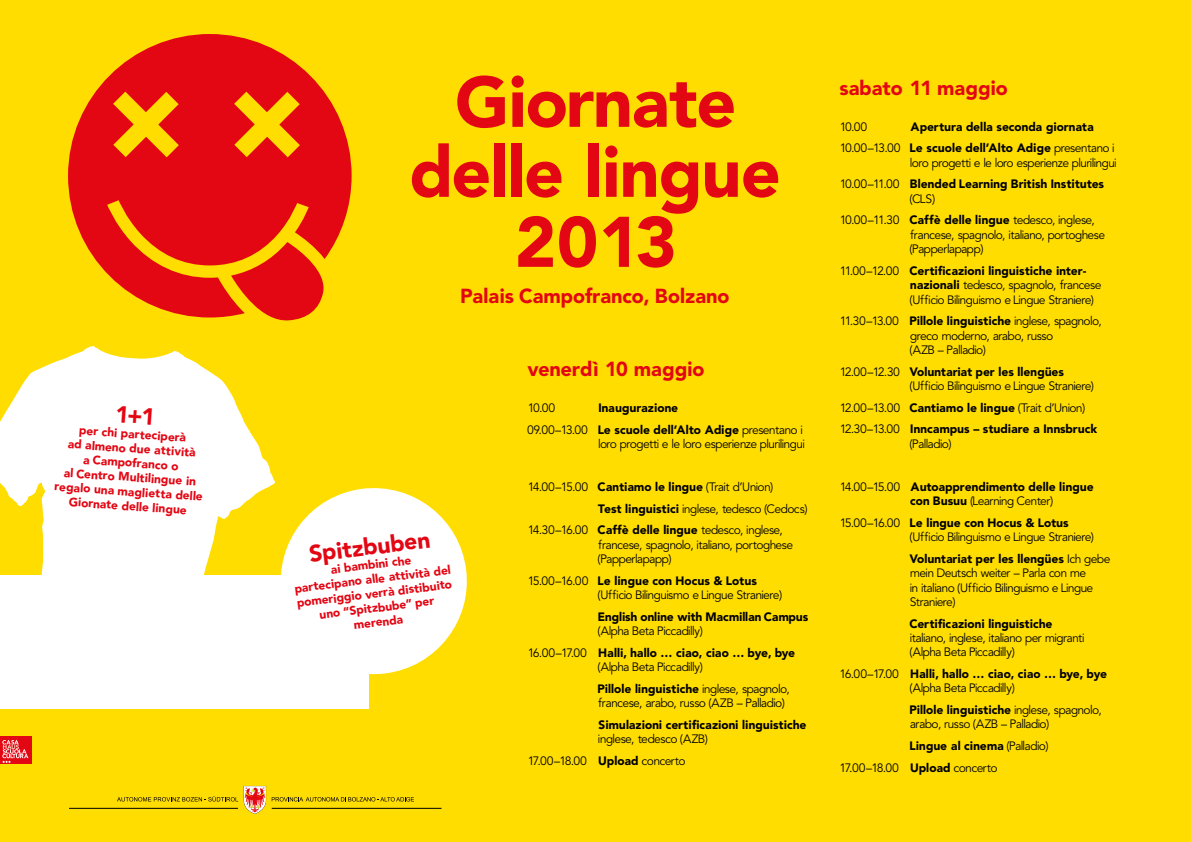
<style>
.page{position:relative;width:1191px;height:842px;background:#fd0}
.page>*{position:absolute;margin:0;border:0;box-sizing:border-box;transform-origin:0 0}
.t1{font:70px/70px "Expo Black SSK";letter-spacing:-.02em;color:#e30613;text-align:center}
.t2{font:23px "Expo Black SSK";color:#e30613}
.t3{font:20px "Expo Black SSK";letter-spacing:-.005em;color:#e30613}
.t4{font:12px/14.4px "Expo Book SSK";color:#000}
.t5{font:12px "Expo Black SSK";color:#000}
.t6{font:12px/14.4px "Expo Black SSK";color:#e30613;text-align:center}
.s1{font-family:"Expo Black SSK"}
.s2{font-family:"Expo Book SSK"}
</style>
<div class="page">
<div style="left:0;top:575px;width:369px;height:133px;background:#fff"></div>
<svg style="left:0;top:346px;width:275px;height:229px;fill:#fff"></svg>
<svg style="left:275px;top:482px;width:192px;height:193px"></svg>
<svg style="left:117px;top:796px;width:121px;height:5px"></svg>
<svg style="left:272px;top:797px;width:142px;height:4px"></svg>
<hr style="left:69px;top:808px;width:169px;height:1px;background:#000">
<hr style="left:272px;top:808px;width:169px;height:1px;background:#000">
<svg style="left:244px;top:786px;width:22px;height:28px"></svg>
<div style="left:0;top:736px;width:31px;height:28px;background:#e30613"></div>
<svg style="left:2px;top:740px;width:26px;height:23px"></svg>
<svg style="left:68px;top:34px;width:283px;height:287px;fill:#e30613"></svg>
<svg style="left:116px;top:406px;width:36px;height:19px"></svg>
<p class="t6" style="left:59px;top:421px;width:150px;rotate:4deg">per chi parteciperà<br>ad almeno due attività<br>a Campofranco o<br>al Centro Multilingue in regalo una maglietta delle<br>Giornate delle lingue</p>
<h1 class="t1" style="left:410px;top:67px;width:373px">Giornate delle lingue<br>2013</h1>
<h3 class="t3" style="left:461px;top:284px;width:269px">Palais Campofranco, Bolzano</h3>
<h2 class="t2" style="left:307px;top:540px;width:123px;rotate:-7deg">Spitzbuben</h2>
<p class="t6" style="left:292px;top:567px;width:159px;rotate:-7deg">ai bambini che<br>partecipano alle attività del pomeriggio verrà distibuito uno “Spitzbube” per merenda</p>
<h3 class="t3" style="left:527px;top:357px;width:178px">venerdì 10 maggio</h3>
<p class="t4" style="left:527px;top:401px;width:29px">10.00</p>
<p class="t5" style="left:598px;top:400px;width:81px">Inaugurazione</p>
<p class="t4" style="left:527px;top:423px;width:278px;text-align:right">09.00–13.00 <span class="s1">Le scuole dell’Alto Adige</span> presentano i loro progetti e le loro esperienze plurilingui</p>
<p class="t4" style="left:527px;top:480px;width:247px">14.00–15.00 <span class="s1">Cantiamo le lingue</span> (Trait d’Union)</p>
<p class="t4" style="left:598px;top:502px;width:211px"><span class="s1">Test linguistici</span> inglese, tedesco (Cedocs)</p>
<p class="t4" style="left:527px;top:523px;width:257px">14.30–16.00 <span class="s1">Caffè delle lingue</span> tedesco, inglese,</p>
<p class="t4" style="left:598px;top:538px;width:196px">francese, spagnolo, italiano, portoghese (Papperlapapp)</p>
<p class="t5" style="left:527px;top:573px;width:231px"><span class="s2">15.00–16.00</span> Le lingue con Hocus &amp; Lotus</p>
<p class="t4" style="left:598px;top:588px;width:185px">(Ufficio Bilinguismo e Lingue Straniere)</p>
<p class="t5" style="left:598px;top:609px;width:212px">English online with Macmillan Campus</p>
<p class="t4" style="left:598px;top:624px;width:106px">(Alpha Beta Piccadilly)</p>
<p class="t5" style="left:527px;top:645px;width:269px"><span class="s2">16.00–17.00</span> Halli, hallo … ciao, ciao … bye, bye</p>
<p class="t4" style="left:598px;top:660px;width:106px">(Alpha Beta Piccadilly)</p>
<p class="t5" style="left:598px;top:681px;width:193px">Pillole linguistiche <span class="s2">inglese, spagnolo,</span></p>
<p class="t4" style="left:598px;top:696px;width:188px">francese, arabo, russo (AZB – Palladio)</p>
<p class="t5" style="left:598px;top:717px;width:210px">Simulazioni certificazioni linguistiche</p>
<p class="t4" style="left:527px;top:729px;width:182px;line-height:21.6px;text-indent:71px">inglese, tedesco (AZB)<br>17.00–18.00 <span class="s1">Upload</span> concerto</p>
<h3 class="t3" style="left:839px;top:75px;width:170px">sabato 11 maggio</h3>
<p class="t4" style="left:839px;top:120px;width:29px">10.00</p>
<p class="t5" style="left:910px;top:119px;width:185px">Apertura della seconda giornata</p>
<p class="t4" style="left:839px;top:141px;width:278px;text-align:right">10.00–13.00 <span class="s1">Le scuole dell’Alto Adige</span> presentano i loro progetti e le loro esperienze plurilingui</p>
<p class="t5" style="left:839px;top:177px;width:266px"><span class="s2">10.00–11.00</span> Blended Learning British Institutes</p>
<p class="t4" style="left:839px;top:188px;width:257px;line-height:21.6px;text-indent:71px">(CLS)<br>10.00–11.30 <span class="s1">Caffè delle lingue</span> tedesco, inglese,</p>
<p class="t4" style="left:910px;top:228px;width:196px">francese, spagnolo, italiano, portoghese (Papperlapapp)</p>
<p class="t5" style="left:839px;top:263px;width:249px"><span class="s2">11.00–12.00</span> Certificazioni linguistiche inter-</p>
<p class="t4" style="left:910px;top:278px;width:192px"><span class="s1">nazionali</span> tedesco, spagnolo, francese (Ufficio Bilinguismo e Lingue Straniere)</p>
<p class="t4" style="left:910px;top:314px;width:193px;text-indent:-71px">11.30–13.00 <span class="s1">Pillole linguistiche</span> inglese, spagnolo, greco moderno, arabo, russo<br>(AZB – Palladio)</p>
<p class="t5" style="left:839px;top:364px;width:226px"><span class="s2">12.00–12.30</span> Voluntariat per les llengües</p>
<p class="t4" style="left:839px;top:375px;width:256px;line-height:21.6px;text-indent:71px">(Ufficio Bilinguismo e Lingue Straniere)<br>12.00–13.00 <span class="s1">Cantiamo le lingue</span> (Trait d’Union)</p>
<p class="t5" style="left:839px;top:422px;width:260px"><span class="s2">12.30–13.00</span> Inncampus – studiare a Innsbruck</p>
<p class="t4" style="left:910px;top:436px;width:43px">(Palladio)</p>
<p class="t5" style="left:839px;top:479px;width:256px"><span class="s2">14.00–15.00</span> Autoapprendimento delle lingue</p>
<p class="t4" style="left:910px;top:494px;width:144px"><span class="s1">con Busuu</span> (Learning Center)</p>
<p class="t5" style="left:839px;top:515px;width:231px"><span class="s2">15.00–16.00</span> Le lingue con Hocus &amp; Lotus</p>
<p class="t4" style="left:910px;top:530px;width:185px">(Ufficio Bilinguismo e Lingue Straniere)</p>
<p class="t5" style="left:910px;top:551px;width:201px">Voluntariat per les llengües <span class="s2">Ich gebe</span></p>
<p class="t4" style="left:910px;top:566px;width:184px">mein Deutsch weiter – Parla con me in italiano (Ufficio Bilinguismo e Lingue<br>Straniere)</p>
<p class="t5" style="left:910px;top:616px;width:144px">Certificazioni linguistiche</p>
<p class="t4" style="left:910px;top:631px;width:175px">italiano, inglese, italiano per migranti (Alpha Beta Piccadilly)</p>
<p class="t5" style="left:839px;top:666px;width:269px"><span class="s2">16.00–17.00</span> Halli, hallo … ciao, ciao … bye, bye</p>
<p class="t4" style="left:910px;top:681px;width:106px">(Alpha Beta Piccadilly)</p>
<p class="t5" style="left:910px;top:702px;width:193px">Pillole linguistiche <span class="s2">inglese, spagnolo,</span></p>
<p class="t4" style="left:910px;top:717px;width:140px">arabo, russo (AZB – Palladio)</p>
<p class="t5" style="left:910px;top:738px;width:140px">Lingue al cinema <span class="s2">(Palladio)</span></p>
<p class="t4" style="left:839px;top:760px;width:159px">17.00–18.00 <span class="s1">Upload</span> concerto</p>
</div>
